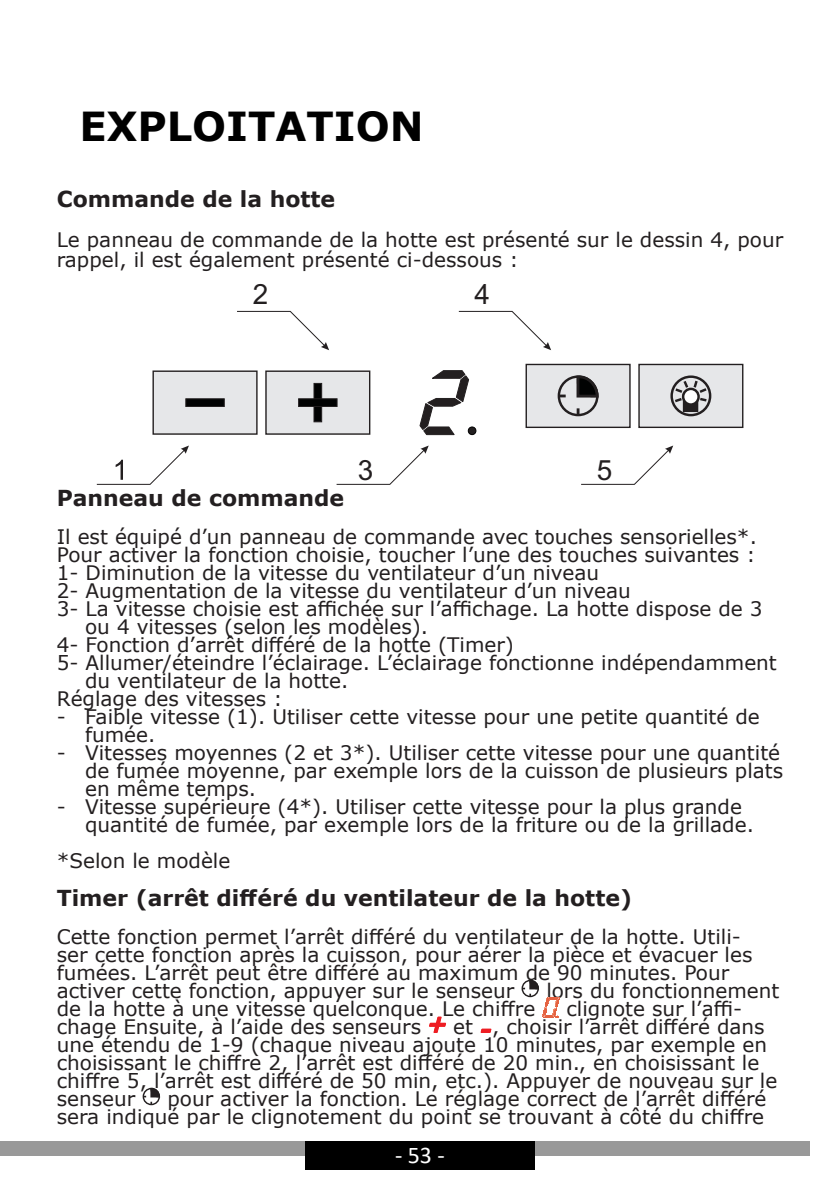
<style>
.page{position:relative;width:840px;height:1191px;background:#fff}
.page>*{position:absolute;margin:0;border:0;box-sizing:border-box;transform-origin:0 0}
.t1{font:700 40px "Verdana";color:#000}
.t2{font:28px "Arial";color:#231f20}
.t3{font:24px "Calibri";color:#fff}
.t4{font:700 22px "Verdana";color:#231f20}
.t5{font:20px/18px "Verdana";color:#231f20}
</style>
<div class="page">
<div style="left:0;top:1141px;width:809px;height:14px;background:#999"></div>
<div style="left:305px;top:1141px;width:229px;height:28px;background:#000"></div>
<svg style="left:96px;top:445px;width:93px;height:40px"></svg>
<svg style="left:581px;top:445px;width:92px;height:40px"></svg>
<svg style="left:237px;top:311px;width:92px;height:39px"></svg>
<svg style="left:458px;top:311px;width:93px;height:39px"></svg>
<div style="left:152px;top:370px;width:105px;height:65px;background:#e6e7e9;border:1px solid #231f20"></div>
<div style="left:265px;top:370px;width:105px;height:65px;background:#e6e7e9;border:1px solid #231f20"></div>
<div style="left:525px;top:364px;width:105px;height:64px;background:#e6e7e9;border:1px solid #231f20"></div>
<div style="left:638px;top:364px;width:105px;height:64px;background:#e6e7e9;border:1px solid #231f20"></div>
<svg style="left:419px;top:370px;width:49px;height:65px"></svg>
<div style="left:468px;top:427px;width:7px;height:7px;background:#231f20;border-radius:50%"></div>
<div style="left:468px;top:427px;width:8px;height:8px;border:1px solid #000;border-radius:50%"></div>
<div style="left:313px;top:383px;width:9px;height:39px;background:#010202;border:1px solid #231f20"></div>
<div style="left:298px;top:398px;width:39px;height:9px;background:#010202;border:1px solid #231f20"></div>
<div style="left:185px;top:398px;width:39px;height:9px;background:#010202;border:1px solid #231f20"></div>
<div style="left:670px;top:375px;width:41px;height:41px;border:2px solid #231f20;border-radius:50%"></div>
<svg style="left:557px;top:374px;width:151px;height:43px"></svg>
<svg style="left:336px;top:446px;width:92px;height:39px"></svg>
<svg style="left:521px;top:979px;width:38px;height:39px"></svg>
<svg style="left:429px;top:1016px;width:17px;height:17px"></svg>
<svg style="left:480px;top:1028px;width:12px;height:5px"></svg>
<svg style="left:142px;top:1087px;width:18px;height:18px"></svg>
<h1 class="t1" style="left:79px;top:98px;width:345px">EXPLOITATION</h1>
<p class="t4" style="left:57px;top:183px;width:280px">Commande de la hotte</p>
<p class="t5" style="left:57px;top:229px;width:727px;line-height:20px">Le panneau de commande de la hotte est présenté sur le dessin 4, pour rappel, il est également présenté ci-dessous :</p>
<h2 class="t2" style="left:253px;top:275px;width:17px">2</h2>
<h2 class="t2" style="left:474px;top:275px;width:17px">4</h2>
<h2 class="t2" style="left:357px;top:452px;width:17px">3</h2>
<h2 class="t2" style="left:596px;top:452px;width:17px">5</h2>
<p class="t4" style="left:57px;top:482px;width:289px">Panneau de commande</p>
<p class="t5" style="left:57px;top:527px;width:701px">Il est équipé d’un panneau de commande avec touches sensorielles*.</p>
<p class="t5" style="left:57px;top:545px;width:700px">Pour activer la fonction choisie, toucher l’une des touches suivantes :</p>
<p class="t5" style="left:57px;top:563px;width:543px">1- Diminution de la vitesse du ventilateur d’un niveau</p>
<p class="t5" style="left:57px;top:581px;width:575px">2- Augmentation de la vitesse du ventilateur d’un niveau</p>
<p class="t5" style="left:57px;top:599px;width:707px">3- La vitesse choisie est affichée sur l’affichage. La hotte dispose de 3</p>
<p class="t5" style="left:85px;top:617px;width:344px">ou 4 vitesses (selon les modèles).</p>
<p class="t5" style="left:57px;top:635px;width:458px">4- Fonction d’arrêt différé de la hotte (Timer)</p>
<p class="t5" style="left:57px;top:653px;width:721px">5- Allumer/éteindre l’éclairage. L’éclairage fonctionne indépendamment</p>
<p class="t5" style="left:85px;top:671px;width:265px">du ventilateur de la hotte.</p>
<p class="t5" style="left:57px;top:689px;width:227px">Réglage des vitesses :</p>
<p class="t5" style="left:85px;top:707px;width:675px;text-indent:-28px">- Faible vitesse (1). Utiliser cette vitesse pour une petite quantité de fumée.</p>
<p class="t5" style="left:85px;top:743px;width:699px;text-indent:-28px">- Vitesses moyennes (2 et 3*). Utiliser cette vitesse pour une quantité de fumée moyenne, par exemple lors de la cuisson de plusieurs plats en même temps.</p>
<p class="t5" style="left:85px;top:797px;width:670px;text-indent:-28px">- Vitesse supérieure (4*). Utiliser cette vitesse pour la plus grande quantité de fumée, par exemple lors de la friture ou de la grillade.</p>
<p class="t5" style="left:57px;top:851px;width:175px">*Selon le modèle</p>
<p class="t4" style="left:57px;top:882px;width:576px">Timer (arrêt différé du ventilateur de la hotte)</p>
<p class="t5" style="left:57px;top:927px;width:696px">Cette fonction permet l’arrêt différé du ventilateur de la hotte. Utili&shy;ser cette fonction après la cuisson, pour aérer la pièce et évacuer les fumées. L’arrêt peut être différé au maximum de 90 minutes. Pour activer cette fonction, appuyer sur le senseur</p>
<p class="t5" style="left:546px;top:981px;width:234px">lors du fonctionnement</p>
<p class="t5" style="left:57px;top:999px;width:480px">de la hotte à une vitesse quelconque. Le chiffre</p>
<p class="t5" style="left:566px;top:999px;width:177px">clignote sur l’affi-</p>
<p class="t5" style="left:57px;top:1017px;width:366px">chage Ensuite, à l’aide des senseurs</p>
<p class="t5" style="left:57px;top:1017px;width:721px;text-indent:396px">et , choisir l’arrêt différé dans une étendu de 1-9 (chaque niveau ajoute 10 minutes, par exemple en choisissant le chiffre 2, l’arrêt est différé de 20 min., en choisissant le chiffre 5, l’arrêt est différé de 50 min, etc.). Appuyer de nouveau sur le senseur</p>
<p class="t5" style="left:57px;top:1089px;width:710px;text-align:right">pour activer la fonction. Le réglage correct de l’arrêt différé<br>sera indiqué par le clignotement du point se trouvant à côté du chiffre</p>
<p class="t3" style="left:395px;top:1138px;width:51px">- 53 -</p>
</div>
